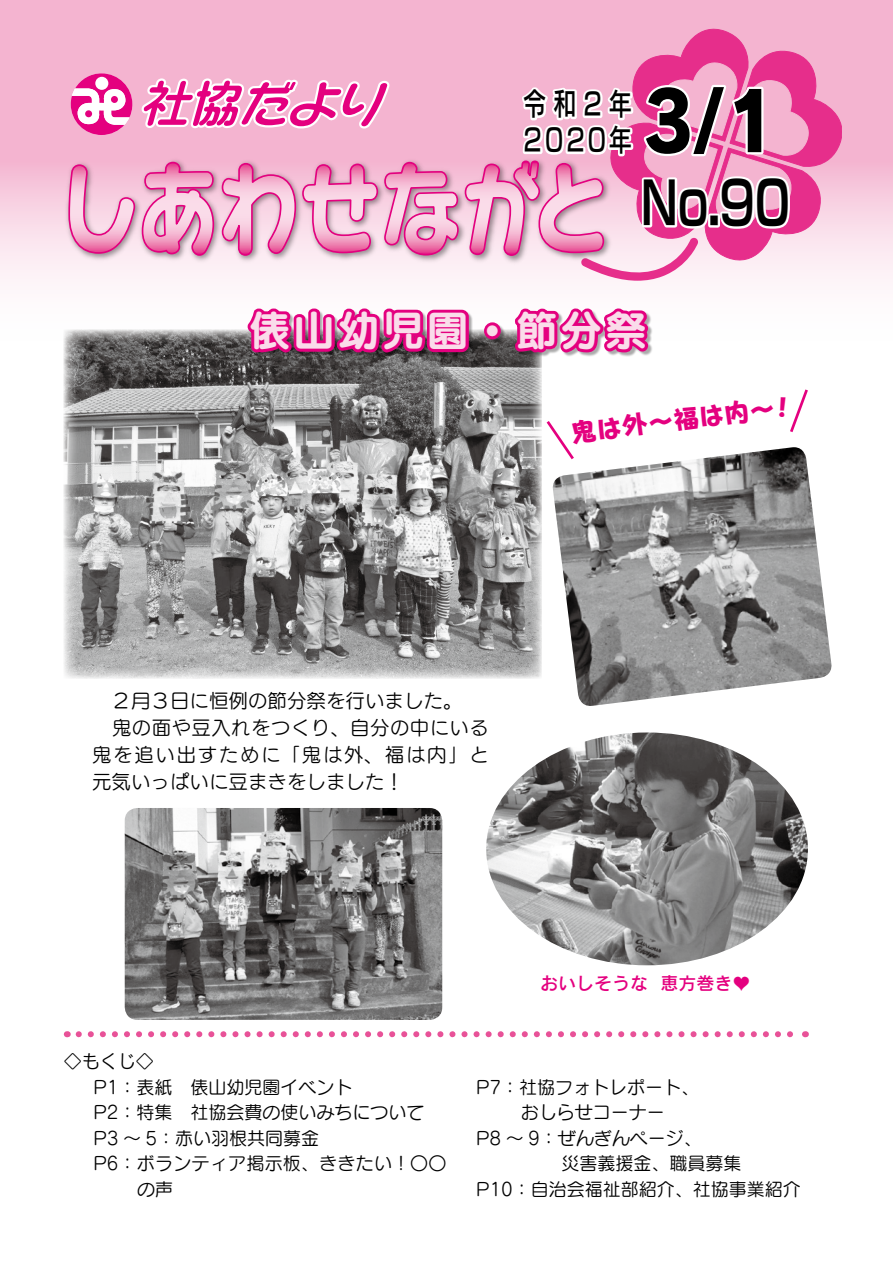
<style>
.page{position:relative;width:893px;height:1263px;background:#fff}
.page>*{position:absolute;margin:0;border:0;box-sizing:border-box;transform-origin:0 0}
.t1{font:81px "Rodin Pro EB";color:#000;scale:.9 1}
.t2{font:57px "New Rodin Pro B";color:#000;scale:.75 1}
.t3{font:40.5px "UD Marugo Large Pro B";letter-spacing:.1em;color:#fadcea}
.t4{font:30px "New Rodin Pro DB";letter-spacing:.135em;color:#000;scale:.75 1}
.t5{font:27px "Pop Happiness Std EB";color:#e4007f}
.t6{font:19.5px/27px "UD Marugo Small Pr 6 M";color:#000}
.t7{font:18px "Seurat Pro M";color:#000}
.t8{font:18px "Rodin Pro DB";color:#e4007f}
</style>
<div class="page">
<svg style="left:0;top:0;width:893px;height:351px;fill:#f4b4d0"></svg>
<svg style="left:79px;top:1031px;width:714px;height:6px"></svg>
<img style="left:64px;top:330px;width:477px;height:348px">
<img style="left:125px;top:808px;width:317px;height:212px">
<img style="left:552px;top:447px;width:280px;height:259px">
<img style="left:486px;top:732px;width:322px;height:233px">
<svg style="left:546px;top:421px;width:31px;height:41px"></svg>
<svg style="left:790px;top:389px;width:18px;height:43px"></svg>
<svg style="left:68px;top:22px;width:774px;height:337px"></svg>
<h3 class="t4" style="left:524px;top:78px;width:146px">令和2 年</h3>
<h1 class="t1" style="left:644px;top:65px;width:149px">3/1</h1>
<h3 class="t4" style="left:524px;top:114px;width:146px">2020年</h3>
<h2 class="t2" style="left:641px;top:154px;width:200px">No.90</h2>
<h3 class="t3" style="left:249px;top:296px;width:398px">俵山幼児園・節分祭</h3>
<h3 class="t5" style="left:568px;top:416px;width:221px;rotate:-7deg">鬼は外〜福は内〜!</h3>
<p class="t6" style="left:92px;top:688px;width:398px">　２月３日に恒例の節分祭を行いました。<br>　鬼の面や豆入れをつくり、自分の中にいる鬼を追い出すために「鬼は外、福は内」と元気いっぱいに豆まきをしました!</p>
<p class="t8" style="left:540px;top:971px;width:109px">おいしそうな</p>
<p class="t8" style="left:660px;top:971px;width:91px">恵方巻き♥</p>
<p class="t7" style="left:64px;top:1050px;width:91px">◇もくじ◇</p>
<p class="t7" style="left:94px;top:1075px;width:260px">P1：表紙　俵山幼児園イベント</p>
<p class="t7" style="left:94px;top:1101px;width:332px">P2：特集　社協会費の使いみちについて</p>
<p class="t7" style="left:94px;top:1126px;width:227px">P3 〜 5：赤い羽根共同募金</p>
<p class="t7" style="left:94px;top:1152px;width:354px">P6：ボランティア掲示板、ききたい！〇〇</p>
<p class="t7" style="left:137px;top:1177px;width:37px">の声</p>
<p class="t7" style="left:476px;top:1075px;width:224px">P7：社協フォトレポート、</p>
<p class="t7" style="left:521px;top:1101px;width:145px">おしらせコーナー</p>
<p class="t7" style="left:476px;top:1126px;width:227px">P8 ～ 9：ぜんぎんページ、</p>
<p class="t7" style="left:562px;top:1152px;width:181px">災害義援金、職員募集</p>
<p class="t7" style="left:476px;top:1177px;width:326px">P10：自治会福祉部紹介、社協事業紹介</p>
</div>
